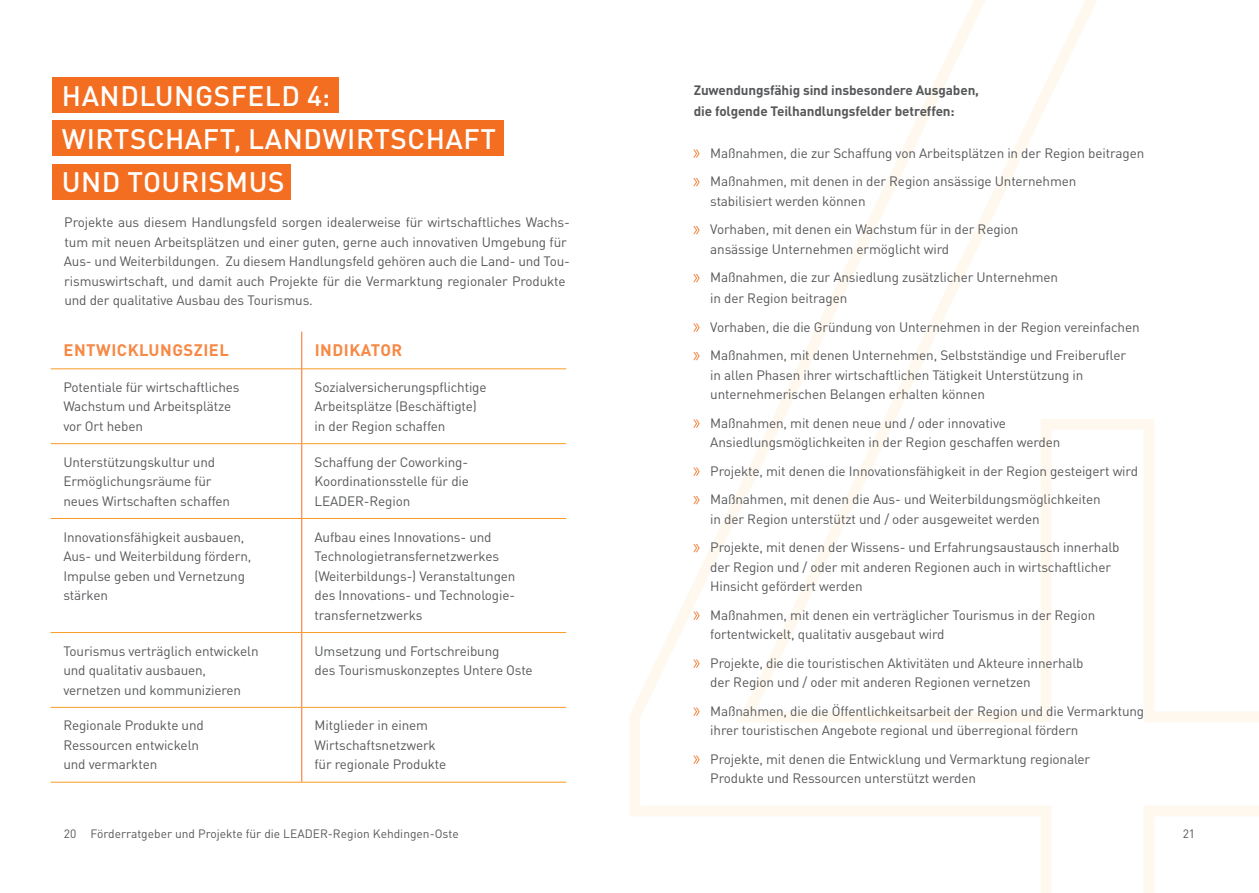
<style>
.page{position:relative;width:1259px;height:893px;background:#fff}
.page>*{position:absolute;margin:0;border:0;box-sizing:border-box;transform-origin:0 0}
.t1{font:500 27.9px/43.2px "DIN Pro";letter-spacing:.02em;color:#fff}
.t2{font:700 16.5px "DIN Pro";letter-spacing:.03em;color:#f68945}
.t3{font:13.5px/19.5px "DIN Pro";letter-spacing:-.01em;color:#57585a}
.t4{font:700 13.5px/21px "DIN Pro";letter-spacing:-.01em;color:#57585a}
.t5{font:12px "DIN Pro";color:#57585a}
</style>
<div class="page">
<svg style="left:630px;top:0;width:629px;height:893px"></svg>
<hr style="left:51px;top:368px;width:250px;height:1px;background:#f89c27">
<hr style="left:302px;top:368px;width:264px;height:1px;background:#f89c27">
<hr style="left:51px;top:443px;width:250px;height:1px;background:#f89c27">
<hr style="left:302px;top:443px;width:264px;height:1px;background:#f89c27">
<hr style="left:51px;top:518px;width:250px;height:1px;background:#f89c27">
<hr style="left:302px;top:518px;width:264px;height:1px;background:#f89c27">
<hr style="left:51px;top:632px;width:250px;height:1px;background:#f89c27">
<hr style="left:302px;top:632px;width:264px;height:1px;background:#f89c27">
<hr style="left:301px;top:332px;width:1px;height:37px;background:#f36e21">
<hr style="left:301px;top:369px;width:1px;height:75px;background:#f36e21">
<hr style="left:301px;top:444px;width:1px;height:74px;background:#f36e21">
<hr style="left:301px;top:518px;width:1px;height:114px;background:#f36e21">
<hr style="left:301px;top:632px;width:1px;height:75px;background:#f36e21">
<hr style="left:301px;top:708px;width:1px;height:74px;background:#f36e21">
<hr style="left:51px;top:707px;width:251px;height:1px;background:#f89c27">
<hr style="left:302px;top:707px;width:264px;height:1px;background:#f89c27">
<hr style="left:51px;top:782px;width:251px;height:1px;background:#f89c27">
<hr style="left:302px;top:782px;width:264px;height:1px;background:#f89c27">
<svg style="left:693px;top:149px;width:6px;height:9px"></svg>
<svg style="left:693px;top:178px;width:6px;height:8px"></svg>
<svg style="left:693px;top:226px;width:6px;height:8px"></svg>
<svg style="left:693px;top:274px;width:6px;height:8px"></svg>
<svg style="left:693px;top:323px;width:6px;height:9px"></svg>
<svg style="left:693px;top:352px;width:6px;height:8px"></svg>
<svg style="left:693px;top:419px;width:6px;height:9px"></svg>
<svg style="left:693px;top:467px;width:6px;height:9px"></svg>
<svg style="left:693px;top:496px;width:6px;height:8px"></svg>
<svg style="left:693px;top:544px;width:6px;height:8px"></svg>
<svg style="left:693px;top:611px;width:6px;height:9px"></svg>
<svg style="left:693px;top:659px;width:6px;height:9px"></svg>
<svg style="left:693px;top:707px;width:6px;height:9px"></svg>
<svg style="left:693px;top:755px;width:6px;height:9px"></svg>
<div style="left:52px;top:78px;width:287px;height:35px;background:#f36e21"></div>
<div style="left:52px;top:121px;width:452px;height:35px;background:#f36e21"></div>
<div style="left:52px;top:164px;width:239px;height:35px;background:#f36e21"></div>
<h1 class="t1" style="left:62px;top:71px;width:270px">HANDLUNGSFELD 4:</h1>
<h1 class="t1" style="left:62px;top:114px;width:436px">WIRTSCHAFT, LANDWIRTSCHAFT<br>UND TOURISMUS</h1>
<p class="t3" style="left:64px;top:212px;width:507px">Projekte aus diesem Handlungsfeld sorgen idealerweise für wirtschaftliches Wachs&shy;tum mit neuen Arbeitsplätzen und einer guten, gerne auch innovativen Umgebung für Aus- und Weiterbildungen. Zu diesem Handlungsfeld gehören auch die Land- und Tou&shy;rismuswirtschaft, und damit auch Projekte für die Vermarktung regionaler Produkte und der qualitative Ausbau des Tourismus.</p>
<p class="t2" style="left:64px;top:336px;width:167px">ENTWICKLUNGSZIEL</p>
<p class="t2" style="left:315px;top:336px;width:89px">INDIKATOR</p>
<p class="t3" style="left:63px;top:377px;width:178px">Potentiale für wirtschaftliches<br>Wachstum und Arbeitsplätze vor Ort heben</p>
<p class="t3" style="left:314px;top:377px;width:174px">Sozialversicherungspflichtige<br>Arbeitsplätze (Beschäftigte) in der Region schaffen</p>
<p class="t3" style="left:63px;top:452px;width:168px">Unterstützungskultur und<br>Ermöglichungsräume für neues Wirtschaften schaffen</p>
<p class="t3" style="left:314px;top:451px;width:156px;text-align:justify">Schaffung der Coworking-Koordinationsstelle für die LEADER-Region</p>
<p class="t3" style="left:63px;top:526px;width:189px">Innovationsfähigkeit ausbauen,<br>Aus- und Weiterbildung fördern,<br>Impulse geben und Vernetzung stärken</p>
<p class="t3" style="left:314px;top:526px;width:202px">Aufbau eines Innovations- und<br>Technologietransfernetzwerkes (Weiterbildungs-) Veranstaltungen des Innovations- und Technologie&shy;transfernetzwerks</p>
<p class="t3" style="left:63px;top:640px;width:197px">Tourismus verträglich entwickeln und qualitativ ausbauen, vernetzen und kommunizieren</p>
<p class="t3" style="left:314px;top:640px;width:220px">Umsetzung und Fortschreibung<br>des Tourismuskonzeptes Untere Oste</p>
<p class="t3" style="left:63px;top:715px;width:142px">Regionale Produkte und<br>Ressourcen entwickeln und vermarkten</p>
<p class="t3" style="left:314px;top:715px;width:133px">Mitglieder in einem<br>Wirtschaftsnetzwerk für regionale Produkte</p>
<p class="t4" style="left:694px;top:78px;width:287px">Zuwendungsfähig sind insbesondere Ausgaben, die folgende Teilhandlungsfelder betreffen:</p>
<p class="t3" style="left:710px;top:138px;width:435px;line-height:28.5px">Maßnahmen, die zur Schaffung von Arbeitsplätzen in der Region beitragen<br>Maßnahmen, mit denen in der Region ansässige Unternehmen</p>
<p class="t3" style="left:710px;top:186px;width:310px;line-height:28.5px">stabilisiert werden können<br>Vorhaben, mit denen ein Wachstum für in der Region</p>
<p class="t3" style="left:710px;top:234px;width:349px;line-height:28.5px">ansässige Unternehmen ermöglicht wird<br>Maßnahmen, die zur Ansiedlung zusätzlicher Unternehmen</p>
<p class="t3" style="left:710px;top:283px;width:431px;line-height:28.5px">in der Region beitragen<br>Vorhaben, die die Gründung von Unternehmen in der Region vereinfachen<br>Maßnahmen, mit denen Unternehmen, Selbstständige und Freiberufler</p>
<p class="t3" style="left:710px;top:364px;width:374px">in allen Phasen ihrer wirtschaftlichen Tätigkeit Unterstützung in unternehmerischen Belangen erhalten können</p>
<p class="t3" style="left:710px;top:412px;width:352px">Maßnahmen, mit denen neue und / oder innovative<br>Ansiedlungsmöglichkeiten in der Region geschaffen werden</p>
<p class="t3" style="left:710px;top:456px;width:429px;line-height:28.5px">Projekte, mit denen die Innovationsfähigkeit in der Region gesteigert wird<br>Maßnahmen, mit denen die Aus- und Weiterbildungsmöglichkeiten</p>
<p class="t3" style="left:710px;top:504px;width:411px;line-height:28.5px">in der Region unterstützt und / oder ausgeweitet werden<br>Projekte, mit denen der Wissens- und Erfahrungsaustausch innerhalb</p>
<p class="t3" style="left:710px;top:556px;width:402px">der Region und / oder mit anderen Regionen auch in wirtschaftlicher<br>Hinsicht gefördert werden</p>
<p class="t3" style="left:710px;top:604px;width:386px">Maßnahmen, mit denen ein verträglicher Tourismus in der Region fortentwickelt, qualitativ ausgebaut wird</p>
<p class="t3" style="left:710px;top:652px;width:375px">Projekte, die die touristischen Aktivitäten und Akteure innerhalb der Region und / oder mit anderen Regionen vernetzen</p>
<p class="t3" style="left:710px;top:700px;width:435px">Maßnahmen, die die Öffentlichkeitsarbeit der Region und die Vermarktung ihrer touristischen Angebote regional und überregional fördern</p>
<p class="t3" style="left:710px;top:748px;width:381px">Projekte, mit denen die Entwicklung und Vermarktung regionaler<br>Produkte und Ressourcen unterstützt werden</p>
<p class="t5" style="left:64px;top:826px;width:396px">20 Förderratgeber und Projekte für die LEADER-Region Kehdingen-Oste</p>
<p class="t5" style="left:1182px;top:826px;width:14px">21</p>
</div>
